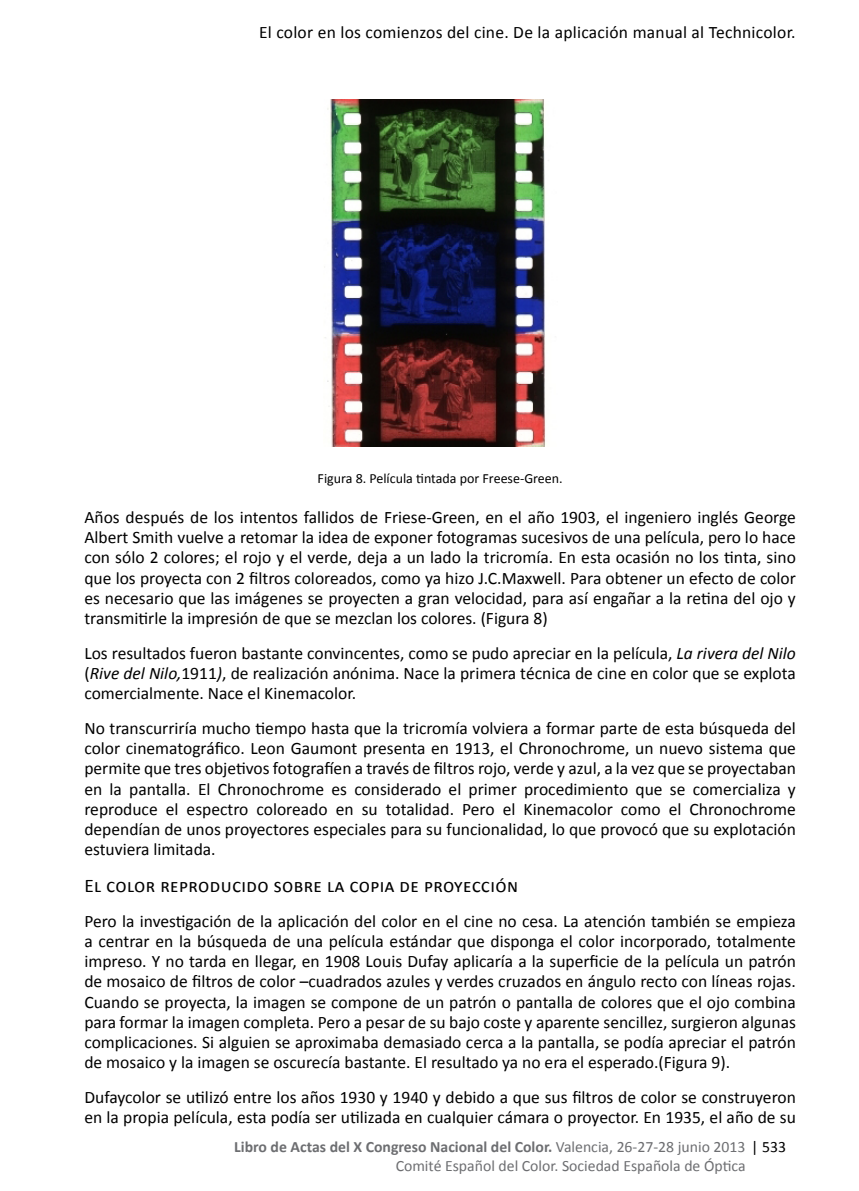
<style>
.page{position:relative;width:859px;height:1191px;background:#fff}
.page>*{position:absolute;margin:0;border:0;box-sizing:border-box;transform-origin:0 0}
.Apartado_2{font:19.25px "Calibri";letter-spacing:.02em;color:#000}
.titulo_castellano{font:17.5px/20.1px "Calibri";color:#000;text-align:justify}
.t1{font:15.75px/18.9px "Calibri";color:#6d6e71}
.Subtitle{font:14px "Calibri";color:#000}
.s1{font-style:italic}
.s2{font-weight:700}
.s3{color:#000}
</style>
<div class="page">
<img style="left:324px;top:99px;width:225px;height:347px">
<p class="titulo_castellano" style="left:259px;top:22px;width:538px">El color en los comienzos del cine. De la aplicación manual al Technicolor.</p>
<p class="Subtitle" style="left:317px;top:470px;width:246px">Figura 8. Película tintada por Freese-Green.</p>
<p class="titulo_castellano" style="left:84px;top:507px;width:712px">Años después de los intentos fallidos de Friese-Green, en el año 1903, el ingeniero inglés George Albert Smith vuelve a retomar la idea de exponer fotogramas sucesivos de una película, pero lo hace con sólo 2 colores; el rojo y el verde, deja a un lado la tricromía. En esta ocasión no los tinta, sino que los proyecta con 2 filtros coloreados, como ya hizo J.C.Maxwell. Para obtener un efecto de color es necesario que las imágenes se proyecten a gran velocidad, para así engañar a la retina del ojo y transmitirle la impresión de que se mezclan los colores. (Figura 8)</p>
<p class="titulo_castellano" style="left:84px;top:643px;width:712px">Los resultados fueron bastante convincentes, como se pudo apreciar en la película, <span class="s1">La rivera del Nilo </span>(<span class="s1">Rive del Nilo,</span>1911<span class="s1">)</span>, de realización anónima. Nace la primera técnica de cine en color que se explota comercialmente. Nace el Kinemacolor.</p>
<p class="titulo_castellano" style="left:84px;top:718px;width:712px">No transcurriría mucho tiempo hasta que la tricromía volviera a formar parte de esta búsqueda del color cinematográfico. Leon Gaumont presenta en 1913, el Chronochrome, un nuevo sistema que permite que tres objetivos fotografíen a través de filtros rojo, verde y azul, a la vez que se proyectaban en la pantalla. El Chronochrome es considerado el primer procedimiento que se comercializa y reproduce el espectro coloreado en su totalidad. Pero el Kinemacolor como el Chronochrome dependían de unos proyectores especiales para su funcionalidad, lo que provocó que su explotación estuviera limitada.</p>
<p class="Apartado_2" style="left:84px;top:873px;width:435px">El color reproducido sobre la copia de proyección</p>
<p class="titulo_castellano" style="left:84px;top:911px;width:712px">Pero la investigación de la aplicación del color en el cine no cesa. La atención también se empieza a centrar en la búsqueda de una película estándar que disponga el color incorporado, totalmente impreso. Y no tarda en llegar, en 1908 Louis Dufay aplicaría a la superficie de la película un patrón de mosaico de filtros de color –cuadrados azules y verdes cruzados en ángulo recto con líneas rojas.<br>Cuando se proyecta, la imagen se compone de un patrón o pantalla de colores que el ojo combina para formar la imagen completa. Pero a pesar de su bajo coste y aparente sencillez, surgieron algunas complicaciones. Si alguien se aproximaba demasiado cerca a la pantalla, se podía apreciar el patrón de mosaico y la imagen se oscurecía bastante. El resultado ya no era el esperado.(Figura 9).</p>
<p class="titulo_castellano" style="left:84px;top:1087px;width:712px">Dufaycolor se utilizó entre los años 1930 y 1940 y debido a que sus filtros de color se construyeron en la propia película, esta podía ser utilizada en cualquier cámara o proyector. En 1935, el año de su</p>
<p class="t1" style="left:395px;top:1137px;width:391px;text-indent:-161px"><span class="s2">Libro de Actas del X Congreso Nacional del Color.</span> Valencia, 26-27-28 junio 2013 <span class="s3">| 533<br></span>Comité Español del Color. Sociedad Española de Óptica</p>
</div>
